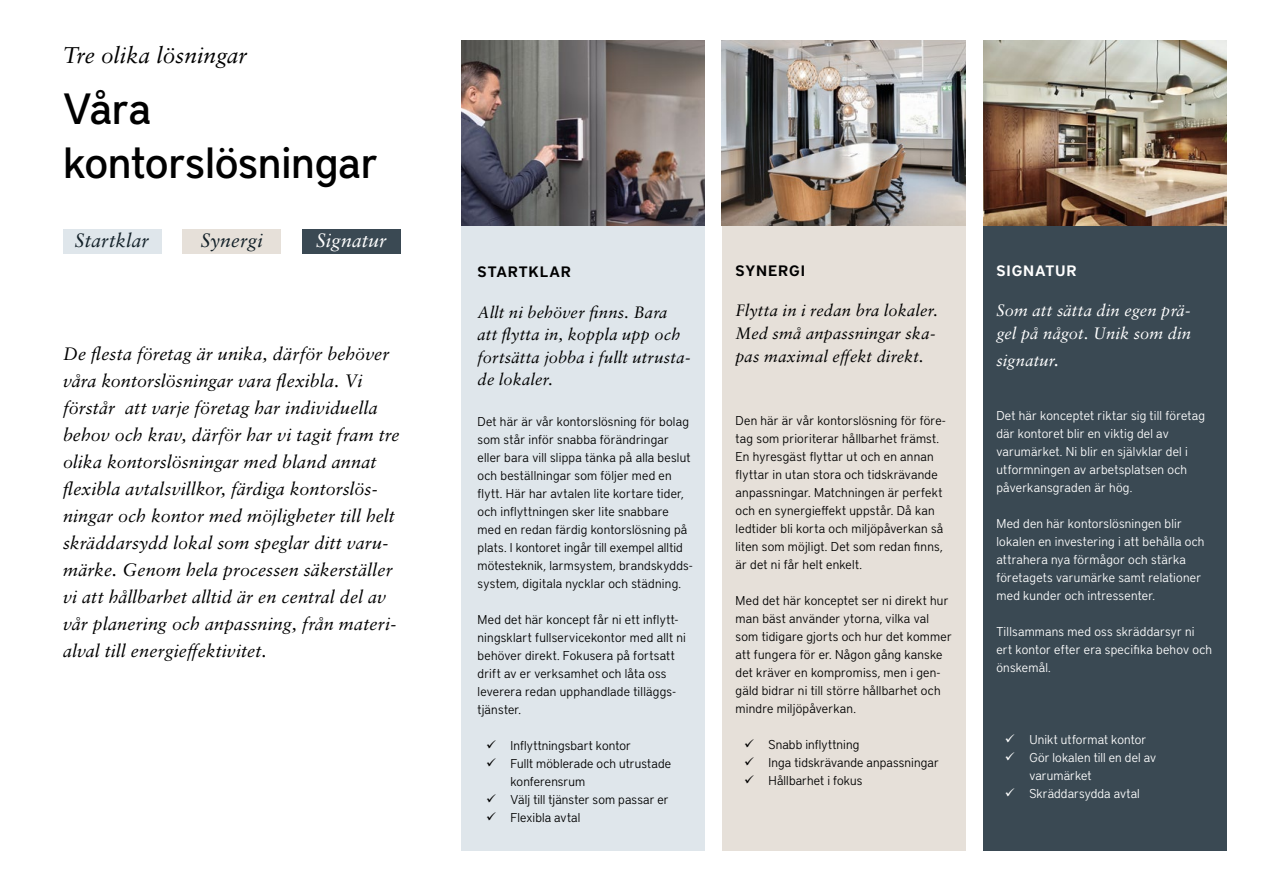
<style>
.page{position:relative;width:1263px;height:893px;background:#fff}
.page>*{position:absolute;margin:0;border:0;box-sizing:border-box;transform-origin:0 0}
.t1{font:500 43.5px/54px "District Pro";letter-spacing:-.01em;color:#000}
.t2{font:italic 22.65px "Sabon LT Pro";color:#000}
.t3{font:italic 19.2px "Sabon LT Pro";letter-spacing:.01em;color:#122028}
.t4{font:italic 19.2px "Sabon LT Pro";letter-spacing:.005em;color:#fff}
.t5{font:italic 18px/27px "Sabon LT Pro";letter-spacing:.005em;color:#000}
.t6{font:italic 16.5px/22.5px "Sabon LT Pro";letter-spacing:.01em;color:#000}
.t7{font:italic 16.5px/22.5px "Sabon LT Pro";letter-spacing:.005em;color:#fff}
.t8{font:600 15px "District Pro";letter-spacing:.055em;color:#000}
.t9{font:600 15px "District Pro";letter-spacing:.06em;color:#fff}
.t10{font:300 12.75px/18px "District Pro";letter-spacing:.015em;color:#000}
.t11{font:300 12.75px/18px "District Pro";letter-spacing:.015em;color:#fff}
.s1{font-size:18px}
</style>
<div class="page">
<div style="left:461px;top:225px;width:244px;height:625px;background:#dfe6eb"></div>
<div style="left:722px;top:213px;width:243px;height:637px;background:#e6e0d9"></div>
<div style="left:983px;top:213px;width:244px;height:637px;background:#3a4953"></div>
<img style="left:461px;top:41px;width:244px;height:184px">
<img style="left:722px;top:41px;width:243px;height:184px">
<img style="left:983px;top:41px;width:244px;height:184px">
<div style="left:63px;top:229px;width:98px;height:24px;background:#dfe6eb"></div>
<div style="left:183px;top:229px;width:98px;height:24px;background:#e6e0d9"></div>
<div style="left:302px;top:229px;width:98px;height:24px;background:#3a4953"></div>
<h2 class="t2" style="left:63px;top:41px;width:186px">Tre olika lösningar</h2>
<h1 class="t1" style="left:63px;top:80px;width:316px">Våra kontorslösningar</h1>
<h3 class="t3" style="left:75px;top:228px;width:76px">Startklar</h3>
<h3 class="t3" style="left:201px;top:228px;width:64px">Synergi</h3>
<h3 class="t4" style="left:316px;top:228px;width:72px">Signatur</h3>
<p class="t5" style="left:63px;top:340px;width:338px">De flesta företag är unika, därför behöver våra kontorslösningar vara flexibla. Vi förstår att varje företag har individuella behov och krav, därför har vi tagit fram tre olika kontorslösningar med bland annat flexibla avtalsvillkor, färdiga kontorslös&shy;ningar och kontor med möjligheter till helt skräddarsydd lokal som speglar ditt varu&shy;märke. Genom hela processen säkerställer vi att hållbarhet alltid är en central del av vår planering och anpassning, från materi&shy;alval till energieffektivitet.</p>
<p class="t8" style="left:477px;top:261px;width:95px">STARTKLAR</p>
<p class="t6" style="left:477px;top:300px;width:214px">Allt ni behöver finns. Bara att flytta in, koppla upp och fortsätta jobba i fullt utrusta&shy;de lokaler.</p>
<p class="t10" style="left:477px;top:411px;width:217px">Det här är vår kontorslösning för bolag som står inför snabba förändringar eller bara vill slippa tänka på alla beslut och beställningar som följer med en flytt. Här har avtalen lite kortare tider, och inflyttningen sker lite snabbare med en redan färdig kontorslösning på plats. I kontoret ingår till exempel alltid mötesteknik, larmsystem, brandskydds&shy;system, digitala nycklar och städning.</p>
<p class="t10" style="left:477px;top:609px;width:210px">Med det här koncept får ni ett inflytt&shy;ningsklart fullservicekontor med allt ni behöver direkt. Fokusera på fortsatt drift av er verksamhet och låta oss leverera redan upphandlade tilläggs&shy;tjänster.</p>
<p class="t10" style="left:486px;top:735px;width:146px">✓ Inflyttningsbart kontor</p>
<p class="t10" style="left:510px;top:753px;width:162px;text-indent:-24px">✓ Fullt möblerade och utrustade konferensrum</p>
<p class="t10" style="left:486px;top:789px;width:184px">✓ Välj till tjänster som passar er</p>
<p class="t10" style="left:486px;top:807px;width:96px">✓ Flexibla avtal</p>
<p class="t8" style="left:735px;top:260px;width:71px">SYNERGI</p>
<p class="t6" style="left:735px;top:299px;width:204px">Flytta in i redan bra lokaler.<br>Med små anpassningar ska&shy;pas maximal effekt direkt.</p>
<p class="t10" style="left:735px;top:410px;width:212px">Den här är vår kontorslösning för före&shy;tag som prioriterar hållbarhet främst.<br>En hyresgäst flyttar ut och en annan flyttar in utan stora och tidskrävande anpassningar. Matchningen är perfekt och en synergieffekt uppstår. Då kan ledtider bli korta och miljöpåverkan så liten som möjligt. Det som redan finns, är det ni får helt enkelt.</p>
<p class="t10" style="left:735px;top:590px;width:218px">Med det här konceptet ser ni direkt hur man bäst använder ytorna, vilka val som tidigare gjorts och hur det kommer att fungera för er. Någon gång kanske det kräver en kompromiss, men i gen&shy;gäld bidrar ni till större hållbarhet och mindre miljöpåverkan.</p>
<p class="t10" style="left:744px;top:734px;width:117px">✓ Snabb inflyttning</p>
<p class="t10" style="left:744px;top:752px;width:196px">✓ Inga tidskrävande anpassningar</p>
<p class="t10" style="left:744px;top:770px;width:120px">✓ Hållbarhet i fokus</p>
<p class="t9" style="left:996px;top:260px;width:82px">SIGNATUR</p>
<p class="t7" style="left:996px;top:299px;width:196px">Som att sätta din egen prä&shy;gel på något. Unik som din</p>
<p class="t7" style="left:996px;top:349px;width:64px">signatur<span class="s1">.</span></p>
<p class="t11" style="left:996px;top:406px;width:210px">Det här konceptet riktar sig till företag där kontoret blir en viktig del av varumärket. Ni blir en självklar del i utformningen av arbetsplatsen och påverkansgraden är hög.</p>
<p class="t11" style="left:996px;top:514px;width:210px">Med den här kontorslösningen blir lokalen en investering i att behålla och attrahera nya förmågor och stärka företagets varumärke samt relationer med kunder och intressenter.</p>
<p class="t11" style="left:996px;top:622px;width:217px">Tillsammans med oss skräddarsyr ni ert kontor efter era specifika behov och önskemål.</p>
<p class="t11" style="left:1005px;top:730px;width:143px">✓ Unikt utformat kontor</p>
<p class="t11" style="left:1029px;top:748px;width:128px;text-indent:-24px">✓ Gör lokalen till en del av varumärket</p>
<p class="t11" style="left:1005px;top:784px;width:136px">✓ Skräddarsydda avtal</p>
</div>
